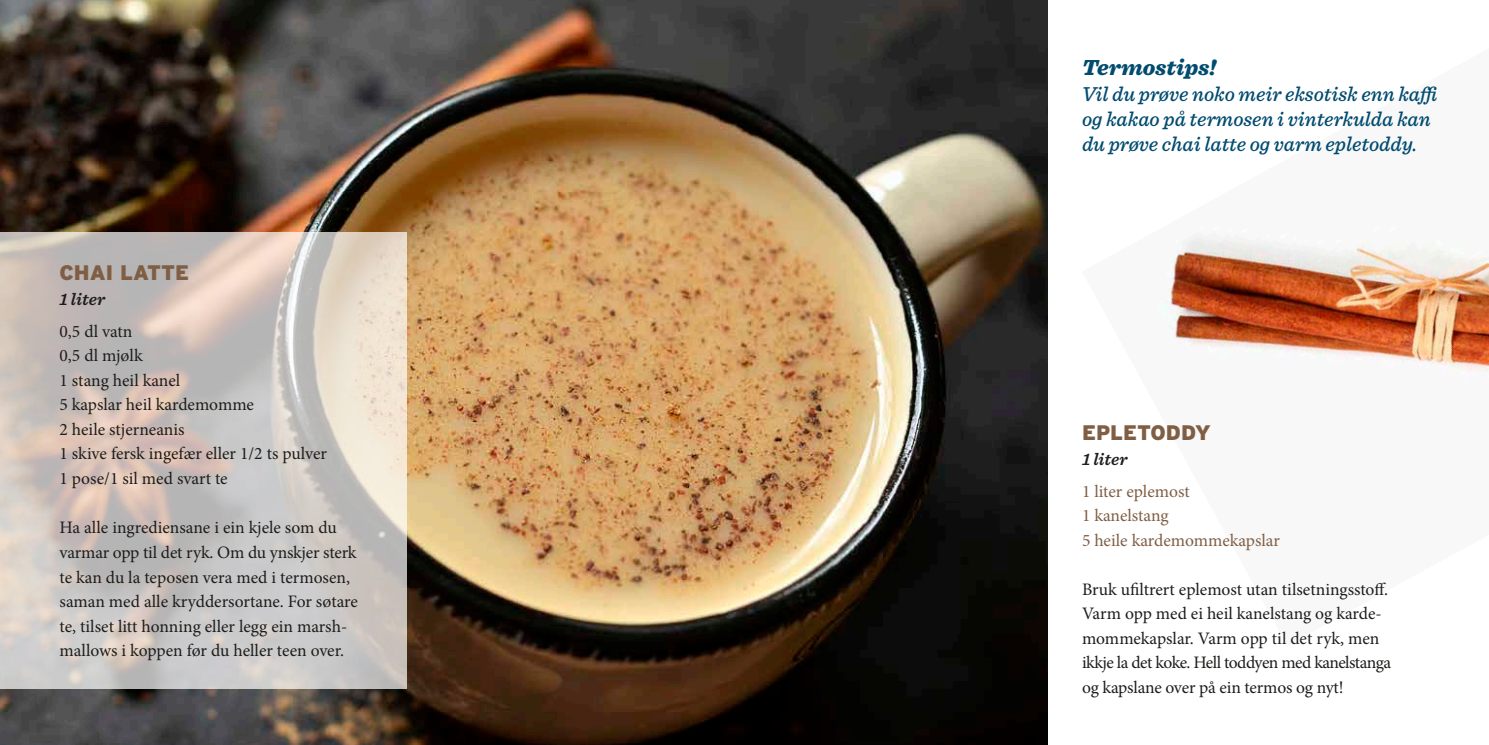
<style>
.page{position:relative;width:1489px;height:745px;background:#fff}
.page>*{position:absolute;margin:0;border:0;box-sizing:border-box;transform-origin:0 0}
.t1{font:italic 900 22.75px "Sentinel";color:#004b6f}
.t2{font:italic 500 21px/25.2px "Sentinel";color:#004b6f}
.t3{font:900 21px "Interstate RES";color:#805e44}
.t4{font:17.5px/24.5px "Minion Pro";letter-spacing:-.005em;color:#1d1d1b}
.t5{font:17.5px/24.5px "Minion Pro";letter-spacing:-.005em;color:#805e44}
.t6{font:italic 600 17.5px "Sentinel";color:#1d1d1b}
</style>
<div class="page">
<img style="left:1161px;top:232px;width:327px;height:141px">
<img style="left:0;top:0;width:1047px;height:744px">
<svg style="left:0;top:232px;width:406px;height:456px;background:#cec6c1"></svg>
<p class="t3" style="left:60px;top:259px;width:131px">CHAI LATTE</p>
<p class="t6" style="left:60px;top:285px;width:47px">1 liter</p>
<p class="t4" style="left:60px;top:318px;width:269px">0,5 dl vatn<br>0,5 dl mjølk<br>1 stang heil kanel<br>5 kapslar heil kardemomme<br>2 heile stjerneanis<br>1 skive fersk ingefær eller 1/2 ts pulver<br>1 pose/1 sil med svart te</p>
<p class="t4" style="left:60px;top:515px;width:300px">Ha alle ingrediensane i ein kjele som du varmar opp til det ryk. Om du ynskjer sterk te kan du la teposen vera med i termosen, saman med alle kryddersortane. For søtare te, tilset litt honning eller legg ein marsh&shy;mallows i koppen før du heller teen over.</p>
<h1 class="t1" style="left:1081px;top:49px;width:136px">Termostips!</h1>
<p class="t2" style="left:1081px;top:80px;width:359px">Vil du prøve noko meir eksotisk enn kaffi og kakao på termosen i vinterkulda kan du prøve chai latte og varm epletoddy.</p>
<p class="t3" style="left:1081px;top:419px;width:130px">EPLETODDY</p>
<p class="t6" style="left:1081px;top:445px;width:47px">1 liter</p>
<p class="t5" style="left:1081px;top:478px;width:199px">1 liter eplemost<br>1 kanelstang<br>5 heile kardemommekapslar</p>
<p class="t4" style="left:1081px;top:576px;width:311px">Bruk ufiltrert eplemost utan tilsetningsstoff.<br>Varm opp med ei heil kanelstang og karde&shy;mommekapslar. Varm opp til det ryk, men ikkje la det koke. Hell toddyen med kanelstanga og kapslane over på ein termos og nyt!</p>
</div>
